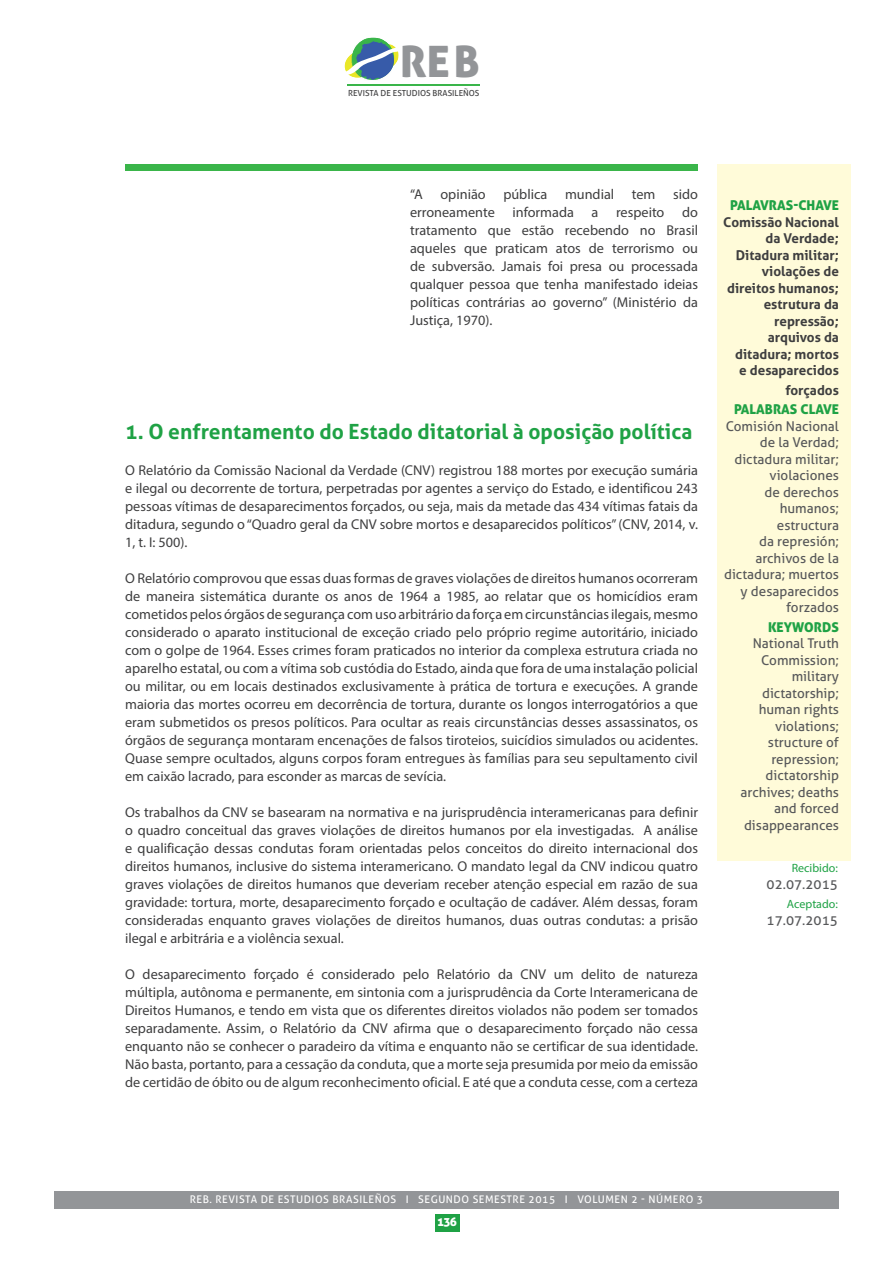
<style>
.page{position:relative;width:893px;height:1263px;background:#fff}
.page>*{position:absolute;margin:0;border:0;box-sizing:border-box;transform-origin:0 0}
.t1{font:43.35px "Aller Display";color:#939598}
.t2{font:700 21px "Aller";color:#1fa245}
.t3{font:14.25px/18px "Myriad Pro";color:#3e3e3f;text-align:justify}
.body{font:13.5px/16.5px "Aller";color:#57585a;text-align:right}
.t4{font:700 13.5px/16.5px "Aller";color:#3e3e3f;text-align:right}
.t5{font:13.5px "Aller Display";color:#1fa245}
.body-2{font:12px "Myriad Pro";color:#1fa245}
.t6{font:12px "Aller Display";color:#fff}
.t7{font:10.5px "Aller";letter-spacing:.05em;color:#fff}
.t8{font:8.4px "Aller";color:#3e3e3f}
</style>
<div class="page">
<img style="left:347px;top:37px;width:88px;height:49px">
<img style="left:352px;top:38px;width:41px;height:42px">
<svg style="left:344px;top:42px;width:59px;height:37px"></svg>
<hr style="left:347px;top:84px;width:133px;height:1px;background:#3ab54a">
<div style="left:54px;top:1191px;width:785px;height:18px;background:#939598"></div>
<div style="left:435px;top:1214px;width:24px;height:17px;background:#1fa245"></div>
<div style="left:125px;top:164px;width:573px;height:6px;background:#3ab54a"></div>
<div style="left:717px;top:164px;width:134px;height:696px;background:#fffbd9"></div>
<h1 class="t1" style="left:400px;top:34px;width:81px">REB</h1>
<p class="t8" style="left:348px;top:87px;width:133px">REVISTA DE ESTUDIOS BRASILEÑOS</p>
<p class="t3" style="left:410px;top:184px;width:289px">“A opinião pública mundial tem sido erroneamente informada a respeito do tratamento que estão recebendo no Brasil aqueles que praticam atos de terrorismo ou de subversão. Jamais foi presa ou processada qualquer pessoa que tenha manifestado ideias políticas contrárias ao governo” (Ministério da Justiça, 1970).</p>
<p class="t2" style="left:125px;top:418px;width:569px">1. O enfrentamento do Estado ditatorial à oposição política</p>
<p class="t3" style="left:125px;top:460px;width:574px">O Relatório da Comissão Nacional da Verdade (CNV) registrou 188 mortes por execução sumária e ilegal ou decorrente de tortura, perpetradas por agentes a serviço do Estado, e identificou 243 pessoas vítimas de desaparecimentos forçados, ou seja, mais da metade das 434 vítimas fatais da ditadura, segundo o “Quadro geral da CNV sobre mortos e desaparecidos políticos” (CNV, 2014, v.<br>1, t. I: 500).</p>
<p class="t3" style="left:125px;top:568px;width:574px">O Relatório comprovou que essas duas formas de graves violações de direitos humanos ocorreram de maneira sistemática durante os anos de 1964 a 1985, ao relatar que os homicídios eram cometidos pelos órgãos de segurança com uso arbitrário da força em circunstâncias ilegais, mesmo considerado o aparato institucional de exceção criado pelo próprio regime autoritário, iniciado com o golpe de 1964. Esses crimes foram praticados no interior da complexa estrutura criada no aparelho estatal, ou com a vítima sob custódia do Estado, ainda que fora de uma instalação policial ou militar, ou em locais destinados exclusivamente à prática de tortura e execuções. A grande maioria das mortes ocorreu em decorrência de tortura, durante os longos interrogatórios a que eram submetidos os presos políticos. Para ocultar as reais circunstâncias desses assassinatos, os órgãos de segurança montaram encenações de falsos tiroteios, suicídios simulados ou acidentes.<br>Quase sempre ocultados, alguns corpos foram entregues às famílias para seu sepultamento civil em caixão lacrado, para esconder as marcas de sevícia.</p>
<p class="t3" style="left:125px;top:802px;width:574px">Os trabalhos da CNV se basearam na normativa e na jurisprudência interamericanas para definir o quadro conceitual das graves violações de direitos humanos por ela investigadas. A análise e qualificação dessas condutas foram orientadas pelos conceitos do direito internacional dos direitos humanos, inclusive do sistema interamericano. O mandato legal da CNV indicou quatro graves violações de direitos humanos que deveriam receber atenção especial em razão de sua gravidade: tortura, morte, desaparecimento forçado e ocultação de cadáver. Além dessas, foram consideradas enquanto graves violações de direitos humanos, duas outras condutas: a prisão ilegal e arbitrária e a violência sexual.</p>
<p class="t3" style="left:125px;top:964px;width:574px">O desaparecimento forçado é considerado pelo Relatório da CNV um delito de natureza múltipla, autônoma e permanente, em sintonia com a jurisprudência da Corte Interamericana de Direitos Humanos, e tendo em vista que os diferentes direitos violados não podem ser tomados separadamente. Assim, o Relatório da CNV afirma que o desaparecimento forçado não cessa enquanto não se conhecer o paradeiro da vítima e enquanto não se certificar de sua identidade.<br>Não basta, portanto, para a cessação da conduta, que a morte seja presumida por meio da emissão de certidão de óbito ou de algum reconhecimento oficial. E até que a conduta cesse, com a certeza</p>
<p class="t5" style="left:730px;top:197px;width:110px">PALAVRAS-CHAVE</p>
<p class="t4" style="left:723px;top:214px;width:117px">Comissão Nacional da Verdade;<br>Ditadura militar; violações de direitos humanos; estrutura da repressão; arquivos da ditadura; mortos<br>e desaparecidos</p>
<p class="t4" style="left:785px;top:382px;width:55px">forçados</p>
<p class="t5" style="left:734px;top:401px;width:106px">PALABRAS CLAVE</p>
<p class="body" style="left:724px;top:418px;width:116px">Comisión Nacional de la Verdad; dictadura militar; violaciones<br>de derechos humanos; estructura<br>da represión; archivos de la dictadura; muertos y desaparecidos forzados</p>
<p class="t5" style="left:768px;top:618px;width:72px">KEYWORDS</p>
<p class="body" style="left:741px;top:635px;width:100px">National Truth<br>Commission; military dictatorship; human rights violations; structure of repression; dictatorship archives; deaths and forced disappearances</p>
<p class="body-2" style="left:792px;top:861px;width:48px">Recibido:</p>
<p class="body" style="left:767px;top:875px;width:73px">02.07.2015</p>
<p class="body-2" style="left:787px;top:897px;width:52px">Aceptado:</p>
<p class="body" style="left:767px;top:911px;width:73px">17.07.2015</p>
<p class="t7" style="left:190px;top:1193px;width:515px">REB. REVISTA DE ESTUDIOS BRASILEÑOS I SEGUNDO SEMESTRE 2015 I VOLUMEN 2 - NÚMERO 3</p>
<p class="t6" style="left:437px;top:1214px;width:21px">136</p>
</div>
